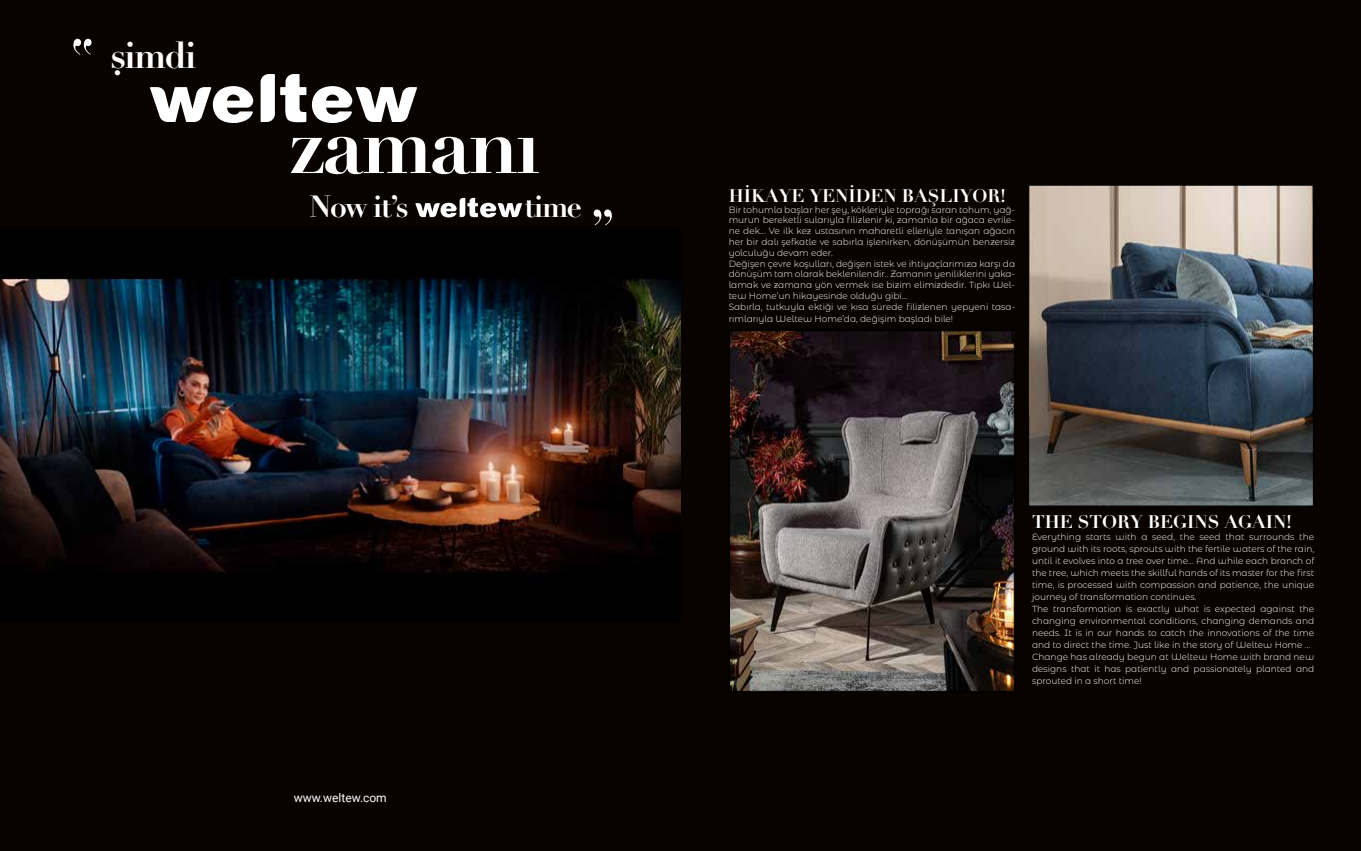
<style>
.page{position:relative;width:1361px;height:851px;background:#fff}
.page>*{position:absolute;margin:0;border:0;box-sizing:border-box;transform-origin:0 0}
.t1{font:700 81.9px "Didot LT Std";letter-spacing:-.05em;color:#fff}
.t2{font:700 36.8px "Didot LT Std";letter-spacing:-.05em;color:#fff}
.t3{font:700 30.2px "Didot LT Std";letter-spacing:-.05em;color:#fff}
.t4{font:700 18px "Didot LT Pro";color:#fff}
.t5{font:12px "Roboto";color:#fff}
.t6{font:300 9px/12px "Montserrat Alternates";color:#fff}
</style>
<div class="page">
<div style="left:0;top:0;width:1361px;height:850px;background:#090300"></div>
<img style="left:0;top:277px;width:680px;height:296px">
<svg style="left:73px;top:39px;width:19px;height:16px"></svg>
<svg style="left:594px;top:209px;width:18px;height:16px"></svg>
<svg style="left:261px;top:74px;width:45px;height:48px"></svg>
<svg style="left:150px;top:86px;width:104px;height:37px"></svg>
<svg style="left:312px;top:86px;width:105px;height:37px"></svg>
<svg style="left:415px;top:198px;width:107px;height:19px"></svg>
<img style="left:1030px;top:187px;width:284px;height:320px">
<div style="left:1028px;top:185px;width:285px;height:321px;border:1px solid #000"></div>
<img style="left:731px;top:332px;width:284px;height:360px">
<div style="left:729px;top:330px;width:285px;height:361px;border:1px solid #000"></div>
<h2 class="t2" style="left:110px;top:32px;width:88px">simdi</h2>
<h2 class="t2" style="left:112px;top:39px;width:12px">.</h2>
<h1 class="t1" style="left:288px;top:94px;width:254px">zamanı</h1>
<h3 class="t3" style="left:309px;top:188px;width:101px">Now it’s</h3>
<h3 class="t3" style="left:524px;top:188px;width:60px">time</h3>
<h3 class="t5" style="left:294px;top:789px;width:95px">www.weltew.com</h3>
<h3 class="t4" style="left:729px;top:184px;width:278px">HİKAYE YENİDEN BAŞLIYOR!</h3>
<p class="t6" style="left:729px;top:203px;width:288px;line-height:10.8px">Bir tohumla başlar her şey, kökleriyle toprağı saran tohum, yağ&shy;murun bereketli sularıyla filizlenir ki, zamanla bir ağaca evrile&shy;ne dek… Ve ilk kez ustasının maharetli elleriyle tanışan ağacın her bir dalı şefkatle ve sabırla işlenirken, dönüşümün benzersiz yolculuğu devam eder.<br>Değişen çevre koşulları, değişen istek ve ihtiyaçlarımıza karşı da dönüşüm tam olarak beklenilendir.. Zamanın yeniliklerini yaka&shy;lamak ve zamana yön vermek ise bizim elimizdedir. Tıpkı Wel&shy;tew Home’un hikayesinde olduğu gibi…<br>Sabırla, tutkuyla ektiği ve kısa sürede filizlenen yepyeni tasa-</p>
<p class="t6" style="left:729px;top:312px;width:226px">rımlarıyla Weltew Home’da, değişim başladı bile!</p>
<h3 class="t4" style="left:1032px;top:510px;width:261px">THE STORY BEGINS AGAIN!</h3>
<p class="t6" style="left:1032px;top:530px;width:284px">Everything starts with a seed, the seed that surrounds the ground with its roots, sprouts with the fertile waters of the rain, until it evolves into a tree over time… And while each branch of the tree, which meets the skillful hands of its master for the first time, is processed with compassion and patience, the unique journey of transformation continues.<br>The transformation is exactly what is expected against the changing environmental conditions, changing demands and needs. It is in our hands to catch the innovations of the time and to direct the time. Just like in the story of Weltew Home ...<br>Change has already begun at Weltew Home with brand new designs that it has patiently and passionately planted and sprouted in a short time!</p>
</div>
